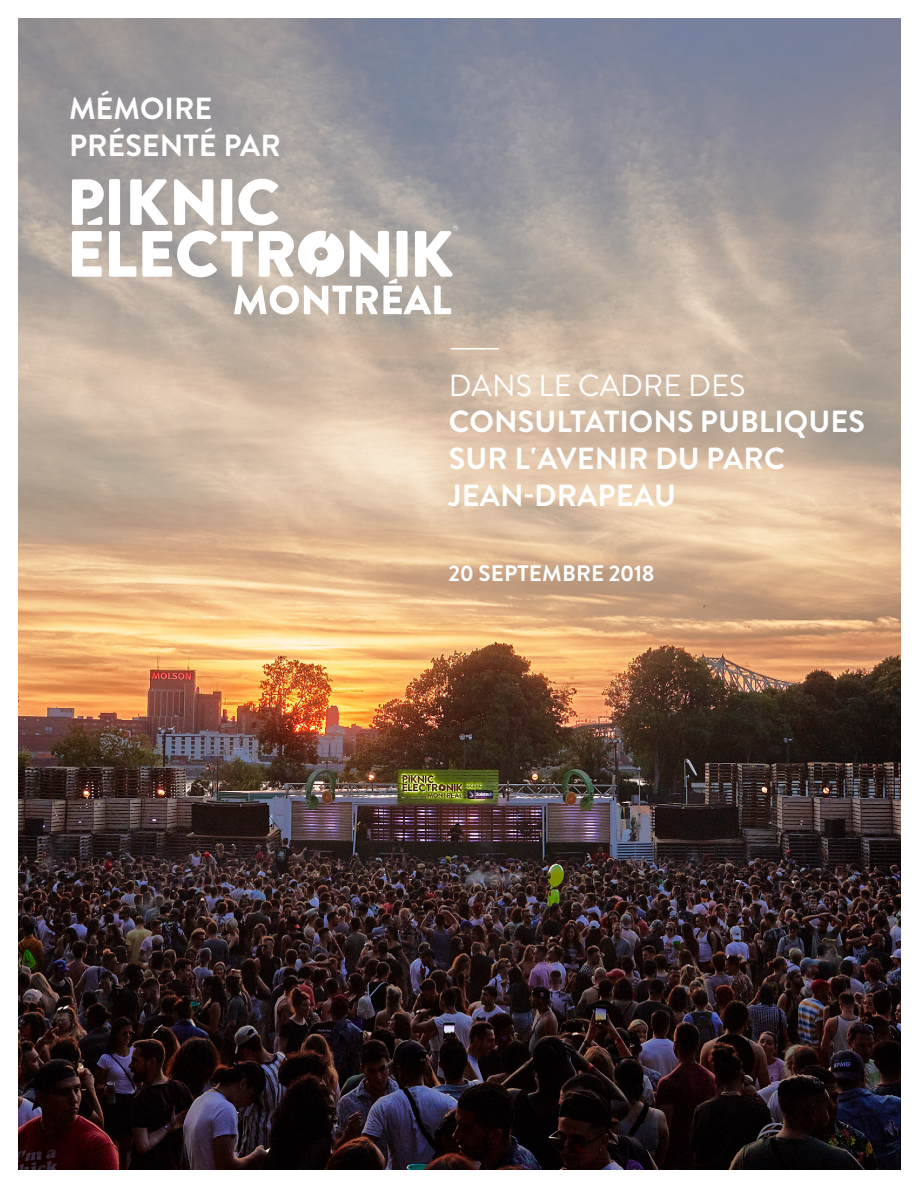
<style>
.page{position:relative;width:918px;height:1188px;background:#fff}
.page>*{position:absolute;margin:0;border:0;box-sizing:border-box;transform-origin:0 0}
.t1{font:700 30.45px/36.6px "Brandon Grotesque";color:#fff}
.t2{font:30.45px/36.6px "Brandon Grotesque";letter-spacing:.005em;color:#fff}
.t3{font:700 22.5px "Brandon Grotesque";letter-spacing:.005em;color:#fff}
</style>
<div class="page">
<img style="left:18px;top:18px;width:882px;height:1152px">
<svg style="left:72px;top:179px;width:387px;height:136px"></svg>
<p class="t1" style="left:69px;top:91px;width:213px">MÉMOIRE<br>PRÉSENTÉ PAR</p>
<p class="t2" style="left:449px;top:331px;width:298px">———<br>DANS LE CADRE DES</p>
<p class="t1" style="left:449px;top:404px;width:418px">CONSULTATIONS PUBLIQUES<br>SUR L'AVENIR DU PARC<br>JEAN-DRAPEAU</p>
<p class="t3" style="left:449px;top:557px;width:207px">20 SEPTEMBRE 2018</p>
</div>
